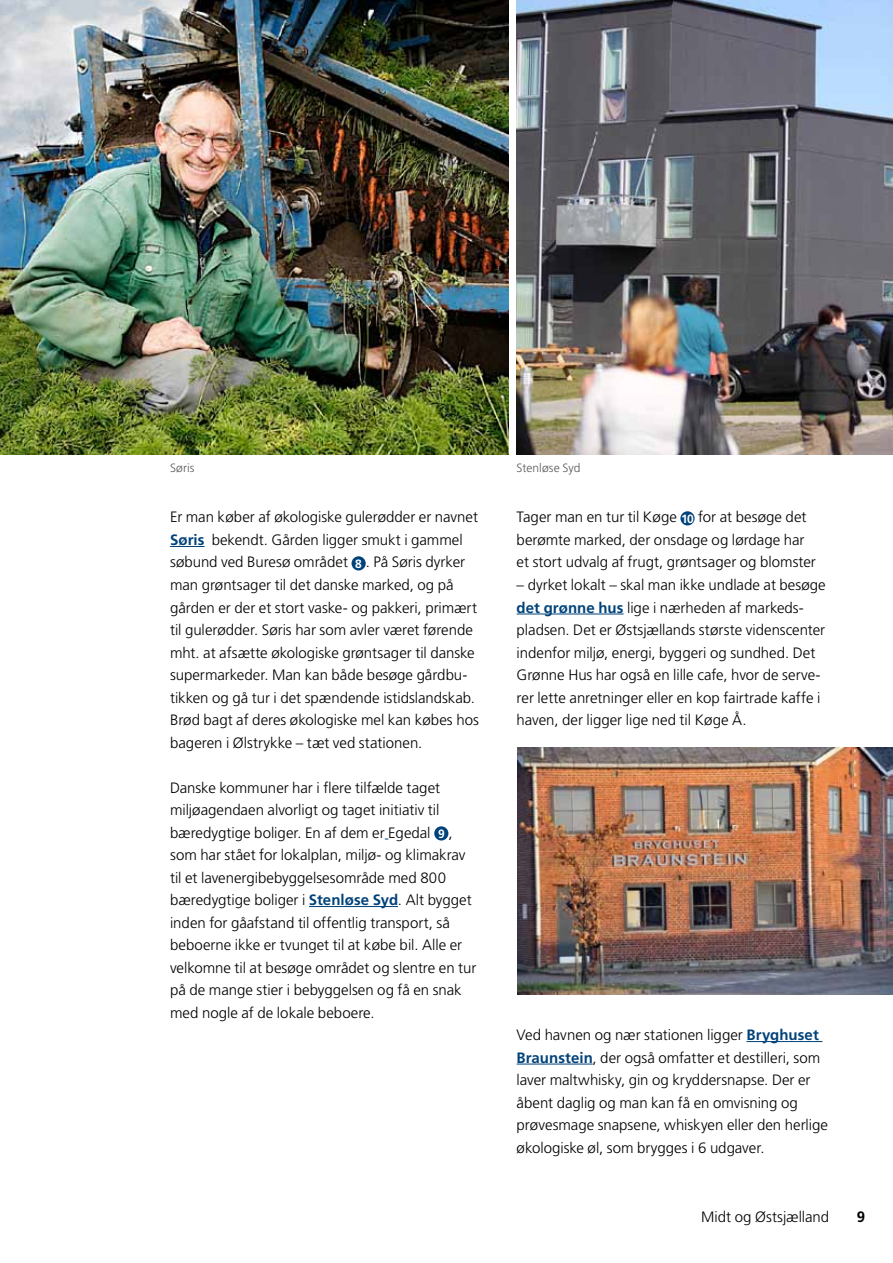
<style>
.page{position:relative;width:893px;height:1263px;background:#fff}
.page>*{position:absolute;margin:0;border:0;box-sizing:border-box;transform-origin:0 0}
.t1{font:300 15px/22.5px "Frutiger LT Std";color:#000}
.t2{font:700 15px "Frutiger LT Std";color:#000}
.t3{font:300 12px "Frutiger LT Std";letter-spacing:.005em;color:#58595b}
.s1{font-weight:700;color:#00427a}
.s2{font-weight:700;font-size:12px;color:#fff}
</style>
<div class="page">
<hr style="left:170px;top:546px;width:35px;height:1px;background:#00427a">
<hr style="left:309px;top:906px;width:89px;height:1px;background:#00427a">
<div style="left:351px;top:556px;width:15px;height:14px;background:#00427a;border-radius:50%"></div>
<div style="left:434px;top:826px;width:14px;height:14px;background:#00427a;border-radius:50%"></div>
<hr style="left:517px;top:614px;width:107px;height:1px;background:#00427a">
<hr style="left:746px;top:1041px;width:76px;height:1px;background:#00427a">
<hr style="left:517px;top:1064px;width:76px;height:1px;background:#00427a">
<div style="left:680px;top:511px;width:15px;height:14px;background:#00427a;border-radius:50%"></div>
<img style="left:0;top:0;width:508px;height:455px">
<img style="left:517px;top:0;width:376px;height:455px">
<img style="left:517px;top:747px;width:376px;height:248px">
<p class="t3" style="left:170px;top:461px;width:26px">Søris</p>
<p class="t3" style="left:517px;top:461px;width:65px">Stenløse Syd</p>
<p class="t1" style="left:170px;top:506px;width:310px">Er man køber af økologiske gulerødder er navnet <span class="s1">Søris</span> bekendt. Gården ligger smukt i gammel søbund ved Buresø området <span class="s2">8</span> . På Søris dyrker man grøntsager til det danske marked, og på gården er der et stort vaske- og pakkeri, primært til gulerødder. Søris har som avler været førende mht. at afsætte økologiske grøntsager til danske supermarkeder. Man kan både besøge gårdbu&shy;tikken og gå tur i det spændende istidslandskab.<br>Brød bagt af deres økologiske mel kan købes hos bageren i Ølstrykke – tæt ved stationen.</p>
<p class="t1" style="left:170px;top:776px;width:308px">Danske kommuner har i flere tilfælde taget miljøagendaen alvorligt og taget initiativ til bæredygtige boliger. En af dem er Egedal <span class="s2">9</span> , som har stået for lokalplan, miljø- og klimakrav til et lavenergibebyggelsesområde med 800 bæredygtige boliger i <span class="s1">Stenløse Syd</span>. Alt bygget inden for gåafstand til offentlig transport, så beboerne ikke er tvunget til at købe bil. Alle er velkomne til at besøge området og slentre en tur på de mange stier i bebyggelsen og få en snak med nogle af de lokale beboere.</p>
<p class="t1" style="left:517px;top:506px;width:301px">Tager man en tur til Køge <span class="s2">10</span> for at besøge det berømte marked, der onsdage og lørdage har et stort udvalg af frugt, grøntsager og blomster</p>
<p class="t1" style="left:517px;top:574px;width:311px">– dyrket lokalt – skal man ikke undlade at besøge <span class="s1">det grønne hus</span> lige i nærheden af markeds&shy;pladsen. Det er Østsjællands største videnscenter indenfor miljø, energi, byggeri og sundhed. Det Grønne Hus har også en lille cafe, hvor de serve&shy;rer lette anretninger eller en kop fairtrade kaffe i haven, der ligger lige ned til Køge Å.</p>
<p class="t1" style="left:517px;top:1024px;width:313px">Ved havnen og nær stationen ligger <span class="s1">Bryghuset Braunstein</span>, der også omfatter et destilleri, som laver maltwhisky, gin og kryddersnapse. Der er åbent daglig og man kan få en omvisning og prøvesmage snapsene, whiskyen eller den herlige økologiske øl, som brygges i 6 udgaver.</p>
<p class="t1" style="left:701px;top:1206px;width:129px">Midt og Østsjælland</p>
<p class="t2" style="left:857px;top:1208px;width:10px">9</p>
</div>
